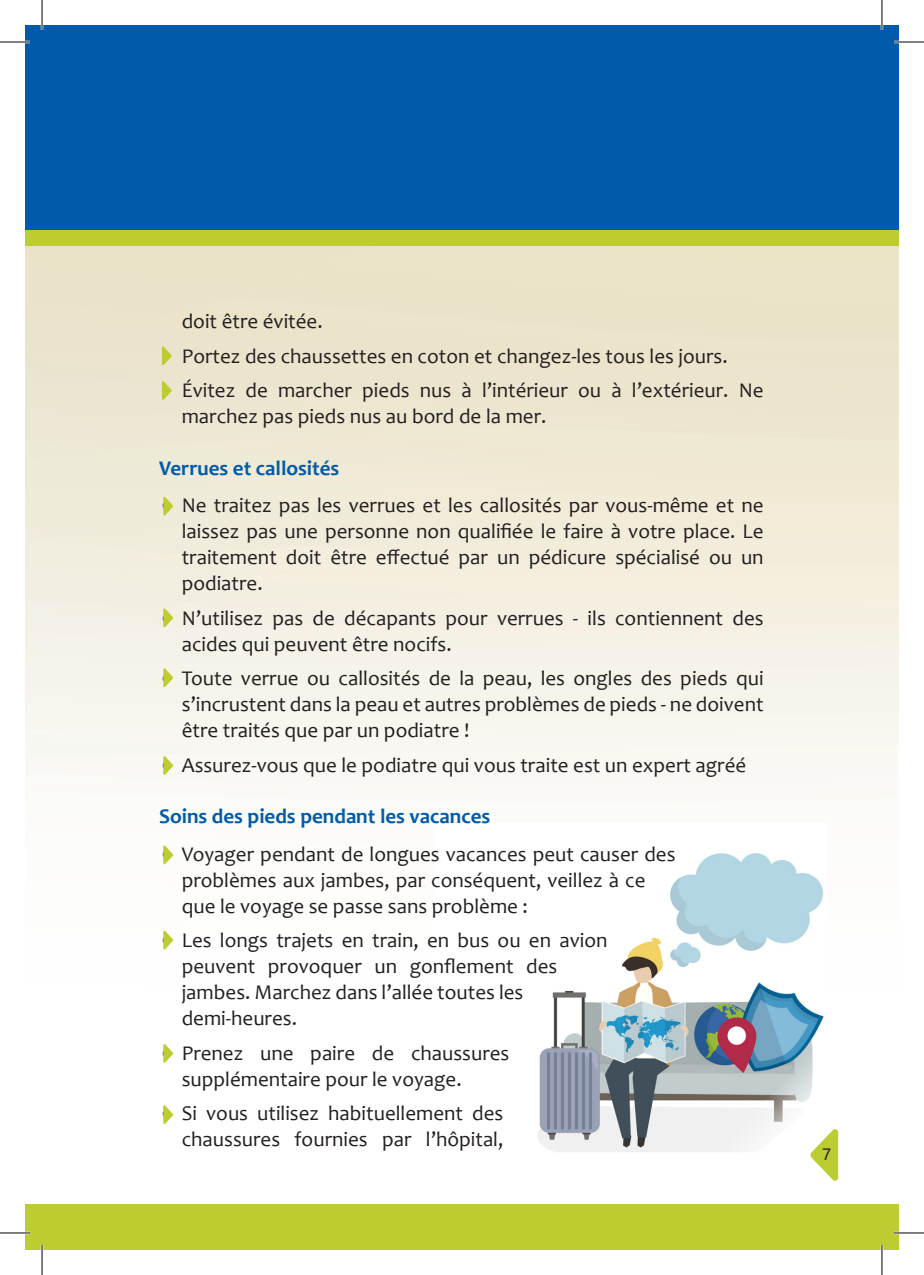
<style>
.page{position:relative;width:924px;height:1275px;background:#fff}
.page>*{position:absolute;margin:0;border:0;box-sizing:border-box;transform-origin:0 0}
.t1{font:21px/26px "Candara";color:#231f20}
.t2{font:700 21px "Candara";color:#015aaa}
.t3{font:21px "Fb Typo Pas";color:#231f20}
</style>
<div class="page">
<img style="left:25px;top:245px;width:3px;height:534px">
<img style="left:28px;top:245px;width:870px;height:620px">
<div style="left:25px;top:25px;width:873px;height:205px;background:#015aaa"></div>
<div style="left:25px;top:230px;width:873px;height:15px;background:#bdcd31"></div>
<div style="left:25px;top:1204px;width:873px;height:46px;background:#bdcd31"></div>
<svg style="left:826px;top:1129px;width:11px;height:52px"></svg>
<img style="left:433px;top:824px;width:393px;height:349px">
<svg style="left:162px;top:346px;width:10px;height:19px"></svg>
<svg style="left:162px;top:381px;width:10px;height:19px"></svg>
<svg style="left:163px;top:496px;width:10px;height:19px"></svg>
<svg style="left:163px;top:668px;width:10px;height:19px"></svg>
<svg style="left:163px;top:608px;width:10px;height:19px"></svg>
<svg style="left:163px;top:756px;width:10px;height:19px"></svg>
<svg style="left:163px;top:845px;width:10px;height:19px"></svg>
<svg style="left:163px;top:930px;width:10px;height:19px"></svg>
<svg style="left:163px;top:1044px;width:10px;height:19px"></svg>
<svg style="left:163px;top:1105px;width:10px;height:19px"></svg>
<hr style="left:0;top:41px;width:30px;height:2px;background:#fff">
<hr style="left:893px;top:41px;width:30px;height:2px;background:#fff">
<hr style="left:0;top:1231px;width:30px;height:3px;background:#fff">
<hr style="left:893px;top:1231px;width:30px;height:3px;background:#fff">
<hr style="left:41px;top:0;width:2px;height:30px;background:#fff">
<hr style="left:41px;top:1245px;width:2px;height:30px;background:#fff">
<hr style="left:880px;top:0;width:2px;height:30px;background:#fff">
<hr style="left:880px;top:1245px;width:2px;height:30px;background:#fff">
<hr style="left:0;top:42px;width:30px;height:1px;background:#000">
<hr style="left:893px;top:42px;width:30px;height:1px;background:#000">
<hr style="left:0;top:1232px;width:30px;height:1px;background:#000">
<hr style="left:893px;top:1232px;width:30px;height:1px;background:#000">
<hr style="left:42px;top:0;width:1px;height:30px;background:#000">
<hr style="left:42px;top:1245px;width:1px;height:30px;background:#000">
<hr style="left:881px;top:0;width:1px;height:30px;background:#000">
<hr style="left:881px;top:1245px;width:1px;height:30px;background:#000">
<p class="t1" style="left:182px;top:308px;width:142px">doit être évitée.</p>
<p class="t1" style="left:159px;top:343px;width:570px">• Portez des chaussettes en coton et changez-les tous les jours.</p>
<p class="t1" style="left:182px;top:377px;width:583px;text-indent:-23px">• Évitez de marcher pieds nus à l’intérieur ou à l’extérieur. Ne marchez pas pieds nus au bord de la mer.</p>
<p class="t2" style="left:159px;top:455px;width:182px">Verrues et callosités</p>
<p class="t1" style="left:182px;top:492px;width:583px;text-align:justify;text-indent:-23px">• Ne traitez pas les verrues et les callosités par vous-même et ne laissez pas une personne non qualifiée le faire à votre place. Le traitement doit être effectué par un pédicure spécialisé ou un podiatre.</p>
<p class="t1" style="left:182px;top:605px;width:583px;text-indent:-23px">• N’utilisez pas de décapants pour verrues - ils contiennent des acides qui peuvent être nocifs.</p>
<p class="t1" style="left:182px;top:665px;width:583px;text-align:justify;text-indent:-23px">• Toute verrue ou callosités de la peau, les ongles des pieds qui s’incrustent dans la peau et autres problèmes de pieds - ne doivent être traités que par un podiatre !</p>
<p class="t1" style="left:159px;top:752px;width:588px">• Assurez-vous que le podiatre qui vous traite est un expert agréé</p>
<p class="t2" style="left:159px;top:803px;width:333px">Soins des pieds pendant les vacances</p>
<p class="t1" style="left:182px;top:840px;width:495px;text-indent:-23px">• Voyager pendant de longues vacances peut causer des problèmes aux jambes, par conséquent, veillez à ce que le voyage se passe sans problème :</p>
<p class="t1" style="left:182px;top:927px;width:427px;text-indent:-23px">• Les longs trajets en train, en bus ou en avion peuvent provoquer un gonflement des jambes. Marchez dans l’allée toutes les demi-heures.</p>
<p class="t1" style="left:182px;top:1039px;width:329px;text-indent:-23px">• Prenez une paire de chaussures supplémentaire pour le voyage.</p>
<p class="t1" style="left:159px;top:1100px;width:346px;text-align:right">• Si vous utilisez habituellement des chaussures fournies par l’hôpital,</p>
<p class="t3" style="left:821px;top:1143px;width:11px">7</p>
</div>
